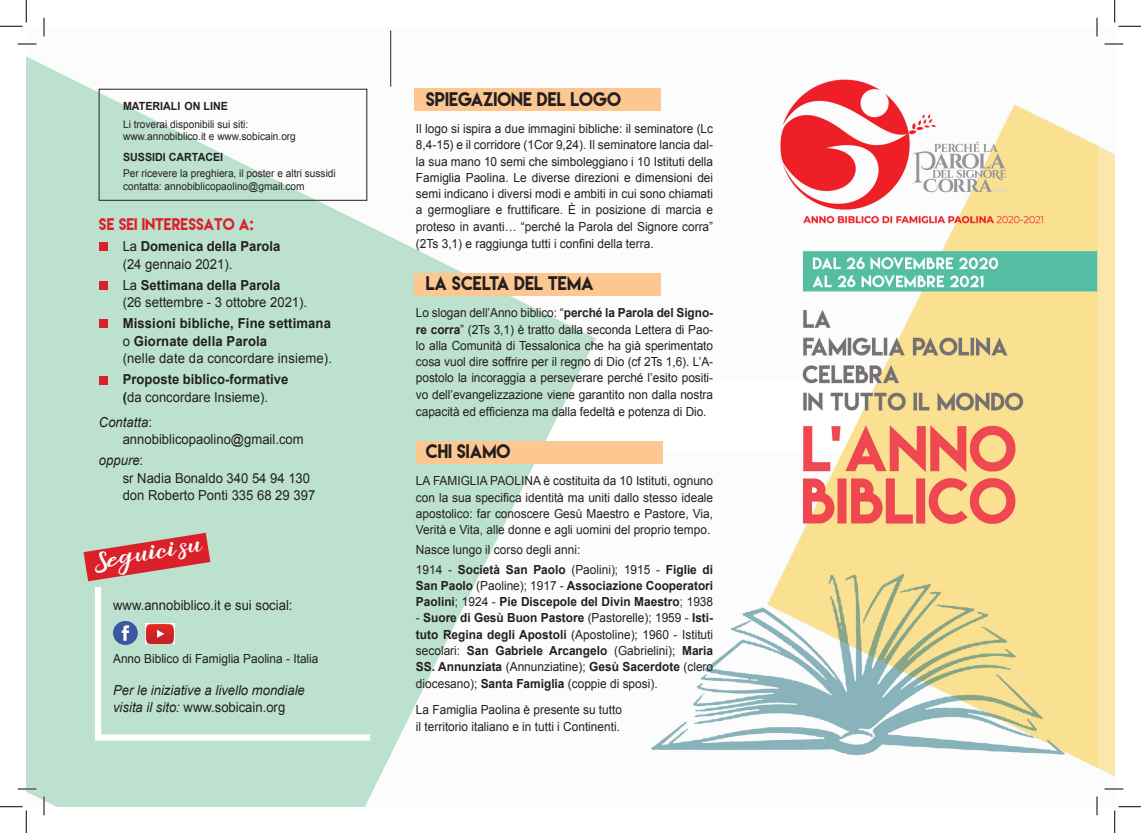
<style>
.page{position:relative;width:1141px;height:833px;background:#fff}
.page>*{position:absolute;margin:0;border:0;box-sizing:border-box;transform-origin:0 0}
.t1{font:18px "amuba";color:#fff;scale:1.37 1}
.t2{font:17.5px "Lemon Milk";color:#231f20;scale:.95 1}
.t3{font:15px "Lemon Milk";color:#da212a;scale:.95 1}
.t4{font:13.75px/17.5px "Arial";color:#231f20;scale:.95 1}
.t5{font:700 13.75px/17.5px "Arial";letter-spacing:.01em;color:#231f20;scale:.95 1}
.t6{font:italic 13.75px/17.5px "Arial";color:#231f20;scale:.95 1}
.t7{font:12.5px/16.2px "Arial";color:#231f20;text-align:justify;scale:.95 1}
.t8{font:700 12.5px/16.2px "Arial";color:#231f20;scale:.95 1}
.t9{font:700 11.25px "Arial";color:#231f20;scale:.95 1}
.t10{font:10.62px/12.8px "Arial";color:#231f20;scale:.95 1}
.s1{font-weight:400}
.s2{font-weight:700}
.s3{font-style:italic}
.s4{font-style:normal}
</style>
<div class="page">
<img style="left:26px;top:26px;width:1088px;height:780px">
<div style="left:414px;top:88px;width:246px;height:22px;background:#fcc791"></div>
<div style="left:99px;top:242px;width:8px;height:9px;background:#da212a"></div>
<div style="left:99px;top:281px;width:8px;height:8px;background:#da212a"></div>
<div style="left:99px;top:319px;width:8px;height:9px;background:#da212a"></div>
<div style="left:99px;top:375px;width:8px;height:9px;background:#da212a"></div>
<div style="left:414px;top:273px;width:246px;height:22px;background:#fcc791"></div>
<hr style="left:390px;top:30px;width:1px;height:56px;background:#231f20">
<div style="left:416px;top:441px;width:246px;height:22px;background:#fcc791"></div>
<img style="left:113px;top:620px;width:25px;height:25px">
<img style="left:145px;top:623px;width:29px;height:20px">
<svg style="left:83px;top:532px;width:127px;height:49px;background:#cd706d"></svg>
<div style="left:95px;top:586px;width:6px;height:151px;background:#fff"></div>
<div style="left:95px;top:734px;width:275px;height:6px;background:#fff"></div>
<div style="left:99px;top:89px;width:268px;height:111px;border:1px solid #231f20"></div>
<svg style="left:18px;top:43px;width:18px;height:2px"></svg>
<svg style="left:1104px;top:43px;width:19px;height:2px"></svg>
<svg style="left:18px;top:787px;width:18px;height:2px"></svg>
<svg style="left:1104px;top:787px;width:19px;height:2px"></svg>
<svg style="left:43px;top:18px;width:2px;height:18px"></svg>
<svg style="left:43px;top:796px;width:2px;height:18px"></svg>
<svg style="left:1096px;top:18px;width:1px;height:18px"></svg>
<svg style="left:1096px;top:796px;width:1px;height:18px"></svg>
<svg style="left:0;top:0;width:27px;height:27px"></svg>
<svg style="left:0;top:806px;width:27px;height:26px"></svg>
<svg style="left:1114px;top:0;width:26px;height:27px"></svg>
<svg style="left:1114px;top:806px;width:26px;height:26px"></svg>
<p class="t9" style="left:123px;top:98px;width:112px">MATERIALI ON LINE</p>
<p class="t10" style="left:123px;top:117px;width:183px">Li troverai disponibili sui siti: www.annobiblico.it e www.sobicain.org</p>
<p class="t9" style="left:123px;top:149px;width:107px">SUSSIDI CARTACEI</p>
<p class="t10" style="left:123px;top:167px;width:225px">Per ricevere la preghiera, il poster e altri sussidi contatta: annobiblicopaolino@gmail.com</p>
<p class="t3" style="left:99px;top:214px;width:164px">SE SEI INTERESSATO A:</p>
<p class="t5" style="left:123px;top:237px;width:167px"><span class="s1">La</span> Domenica della Parola <span class="s1">(24 gennaio 2021).</span></p>
<p class="t4" style="left:123px;top:276px;width:196px">La <span class="s2">Settimana della Parola<br></span>(26 settembre - 3 ottobre 2021).</p>
<p class="t5" style="left:123px;top:315px;width:222px">Missioni bibliche, Fine settimana <span class="s1">o</span> Giornate della Parola<br><span class="s1">(nelle date da concordare insieme).</span></p>
<p class="t5" style="left:123px;top:371px;width:176px">Proposte biblico-formative (<span class="s1">da concordare Insieme).</span></p>
<p class="t4" style="left:123px;top:412px;width:192px;text-indent:-24px"><span class="s3">Contatta</span>: annobiblicopaolino@gmail.com</p>
<p class="t4" style="left:123px;top:451px;width:204px;text-indent:-24px"><span class="s3">oppure</span>:<br>sr Nadia Bonaldo 340 54 94 130 don Roberto Ponti 335 68 29 397</p>
<h1 class="t1" style="left:92px;top:550px;width:81px;rotate:-9deg">Seguici su</h1>
<p class="t4" style="left:113px;top:596px;width:190px">www.annobiblico.it e sui social:</p>
<p class="t7" style="left:113px;top:650px;width:218px">Anno Biblico di Famiglia Paolina - Italia</p>
<p class="t6" style="left:113px;top:681px;width:203px">Per le iniziative a livello mondiale visita il sito: <span class="s4">www.sobicain.org</span></p>
<h2 class="t2" style="left:425px;top:87px;width:83px">SPIEGAZIONE</h2>
<h2 class="t2" style="left:537px;top:87px;width:89px">DEL LOGO</h2>
<p class="t7" style="left:416px;top:120px;width:314px">Il logo si ispira a due immagini bibliche: il seminatore (Lc 8,4-15) e il corridore (1Cor 9,24). Il seminatore lancia dal&shy;la sua mano 10 semi che simboleggiano i 10 Istituti della Famiglia Paolina. Le diverse direzioni e dimensioni dei semi indicano i diversi modi e ambiti in cui sono chiamati a germogliare e fruttificare. È in posizione di marcia e proteso in avanti… “perché la Parola del Signore corra”</p>
<p class="t7" style="left:416px;top:235px;width:252px">(2Ts 3,1) e raggiunga tutti i confini della terra.</p>
<h2 class="t2" style="left:425px;top:271px;width:178px">LA SCELTA DEL TEMA</h2>
<p class="t7" style="left:416px;top:304px;width:314px">Lo slogan dell’Anno biblico: “<span class="s2">perché la Parola del Signo&shy;re corra</span>” (2Ts 3,1) è tratto dalla seconda Lettera di Pao&shy;lo alla Comunità di Tessalonica che ha già sperimentato cosa vuol dire soffrire per il regno di Dio (cf 2Ts 1,6). L’A&shy;postolo la incoraggia a perseverare perché l’esito positi&shy;vo dell’evangelizzazione viene garantito non dalla nostra</p>
<p class="t7" style="left:416px;top:403px;width:307px">capacità ed efficienza ma dalla fedeltà e potenza di Dio.</p>
<h2 class="t2" style="left:425px;top:439px;width:90px">CHI SIAMO</h2>
<p class="t7" style="left:416px;top:472px;width:314px">LA FAMIGLIA PAOLINA è costituita da 10 Istituti, ognuno con la sua specifica identità ma uniti dallo stesso ideale apostolico: far conoscere Gesù Maestro e Pastore, Via, Verità e Vita, alle donne e agli uomini del proprio tempo.</p>
<p class="t7" style="left:416px;top:539px;width:314px;line-height:19.8px">Nasce lungo il corso degli anni:<br>1914 - <span class="s2">Società San Paolo</span> (Paolini); 1915 - <span class="s2">Figlie di</span></p>
<p class="t8" style="left:416px;top:577px;width:314px">San Paolo <span class="s1">(Paoline); 1917 -</span> Associazione Cooperatori<br>Paolini<span class="s1">; 1924 -</span> Pie Discepole del Divin Maestro<span class="s1">; 1938</span></p>
<p class="t7" style="left:416px;top:609px;width:314px">- <span class="s2">Suore di Gesù Buon Pastore</span> (Pastorelle); 1959 - <span class="s2">Isti&shy;tuto Regina degli Apostoli</span> (Apostoline); 1960 - Istituti secolari: <span class="s2">San Gabriele Arcangelo</span> (Gabrielini); <span class="s2">Maria SS. Annunziata</span> (Annunziatine); <span class="s2">Gesù Sacerdote</span> (clero diocesano); <span class="s2">Santa Famiglia</span> (coppie di sposi).</p>
<p class="t7" style="left:416px;top:701px;width:218px">La Famiglia Paolina è presente su tutto il territorio italiano e in tutti i Continenti.</p>
</div>
